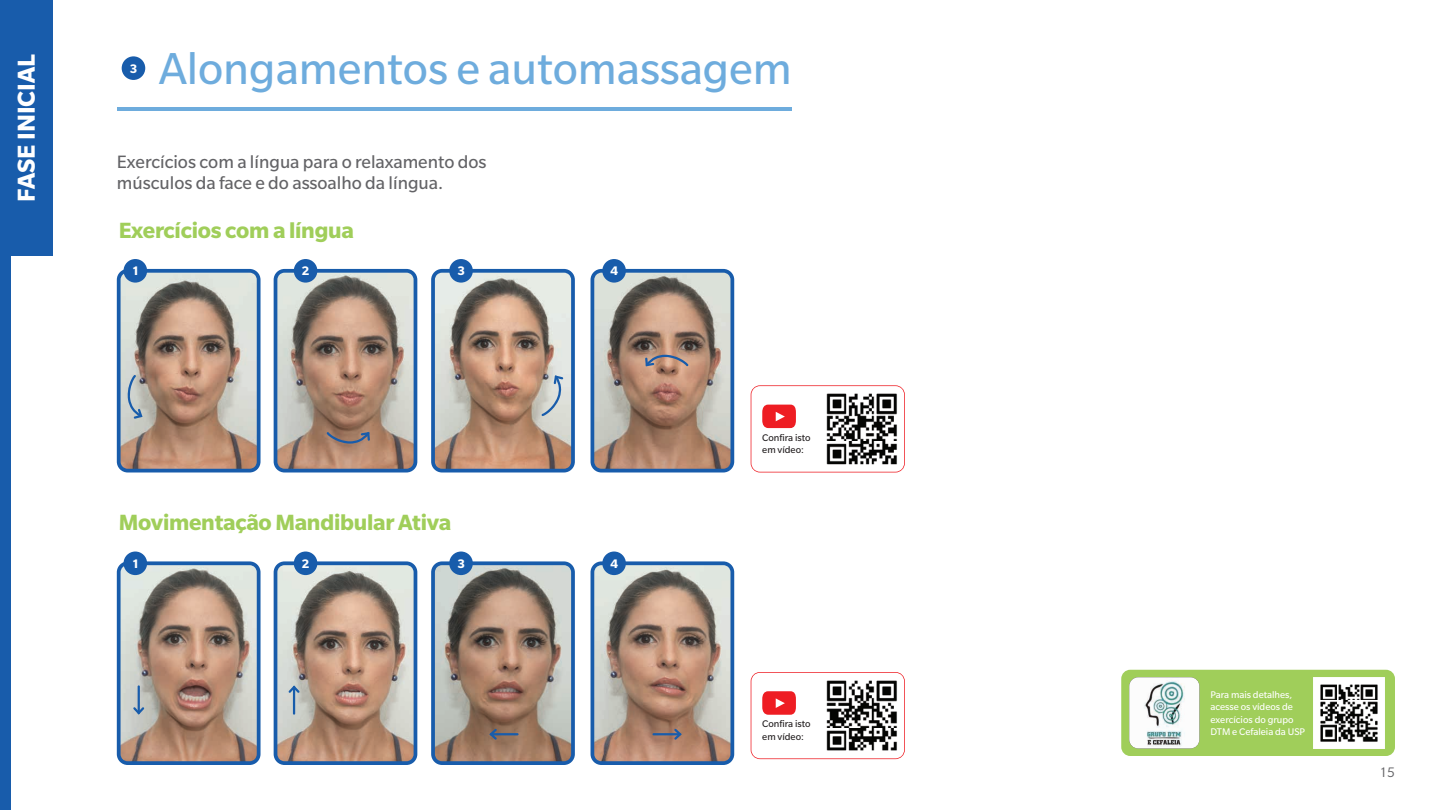
<style>
.page{position:relative;width:1440px;height:810px;background:#fff}
.page>*{position:absolute;margin:0;border:0;box-sizing:border-box;transform-origin:0 0}
.t1{font:48.75px "Slate Pro";color:#6eacdd}
.t2{font:700 26.62px "Slate Pro";color:#fff}
.t3{font:700 24px "Slate Pro";letter-spacing:-.01em;color:#a0ce5a}
.t4{font:19.5px/21px "Slate Pro";color:#636366}
.t5{font:15px "Slate Pro";color:#636366}
.t6{font:700 13.5px "Slate Pro";color:#fff}
.t7{font:10.5px/12.5px "Slate Pro";color:#fff}
.t8{font:10.5px/12.5px "Slate Pro";color:#231f20}
</style>
<div class="page">
<hr style="left:117px;top:107px;width:675px;height:4px;background:#6eacdd">
<div style="left:122px;top:56px;width:23px;height:24px;background:#185cab;border-radius:50%"></div>
<div style="left:0;top:0;width:10px;height:810px;background:#185cab"></div>
<div style="left:0;top:0;width:52px;height:256px;background:#185cab"></div>
<div style="left:124px;top:259px;width:23px;height:24px;background:#185cab;border-radius:50%"></div>
<div style="left:294px;top:259px;width:23px;height:24px;background:#185cab;border-radius:50%"></div>
<div style="left:449px;top:259px;width:24px;height:24px;background:#185cab;border-radius:50%"></div>
<div style="left:602px;top:259px;width:24px;height:24px;background:#185cab;border-radius:50%"></div>
<svg style="left:117px;top:269px;width:144px;height:203px;background:#a89b94"></svg>
<svg style="left:431px;top:269px;width:144px;height:203px;background:#ad9f97"></svg>
<svg style="left:274px;top:269px;width:143px;height:203px;background:#a3958e"></svg>
<svg style="left:591px;top:269px;width:143px;height:203px;background:#a1938b"></svg>
<div style="left:124px;top:552px;width:23px;height:23px;background:#185cab;border-radius:50%"></div>
<div style="left:294px;top:552px;width:23px;height:23px;background:#185cab;border-radius:50%"></div>
<div style="left:449px;top:552px;width:24px;height:23px;background:#185cab;border-radius:50%"></div>
<div style="left:602px;top:552px;width:24px;height:23px;background:#185cab;border-radius:50%"></div>
<svg style="left:117px;top:561px;width:144px;height:204px;background:#a69992"></svg>
<svg style="left:274px;top:561px;width:143px;height:204px;background:#a99b94"></svg>
<svg style="left:431px;top:561px;width:144px;height:204px;background:#978c86"></svg>
<svg style="left:591px;top:561px;width:143px;height:204px;background:#a69790"></svg>
<div style="left:1121px;top:670px;width:274px;height:86px;background:#a0ce5a;border-radius:9px"></div>
<img style="left:1313px;top:677px;width:72px;height:71px">
<img style="left:1129px;top:677px;width:70px;height:71px">
<svg style="left:751px;top:385px;width:154px;height:87px"></svg>
<svg style="left:751px;top:672px;width:154px;height:87px"></svg>
<h2 class="t2" style="left:12px;top:202px;width:149px;rotate:-90deg">FASE INICIAL</h2>
<p class="t6" style="left:130px;top:61px;width:9px">3</p>
<h1 class="t1" style="left:159px;top:43px;width:634px">Alongamentos e automassagem</h1>
<p class="t4" style="left:117px;top:151px;width:371px">Exercícios com a língua para o relaxamento dos músculos da face e do assoalho da língua.</p>
<p class="t3" style="left:119px;top:217px;width:237px">Exercícios com a língua</p>
<p class="t6" style="left:132px;top:263px;width:9px">1</p>
<p class="t6" style="left:302px;top:263px;width:9px">2</p>
<p class="t6" style="left:457px;top:263px;width:9px">3</p>
<p class="t6" style="left:610px;top:263px;width:9px">4</p>
<p class="t3" style="left:119px;top:509px;width:334px">Movimentação Mandibular Ativa</p>
<p class="t6" style="left:132px;top:556px;width:9px">1</p>
<p class="t6" style="left:302px;top:556px;width:9px">2</p>
<p class="t6" style="left:457px;top:556px;width:9px">3</p>
<p class="t6" style="left:610px;top:556px;width:9px">4</p>
<p class="t8" style="left:762px;top:431px;width:50px">Confira isto em vídeo:</p>
<p class="t8" style="left:762px;top:718px;width:50px">Confira isto em vídeo:</p>
<p class="t7" style="left:1210px;top:688px;width:96px">Para mais detalhes, acesse os vídeos de exercícios do grupo<br>DTM e Cefaleia da USP</p>
<p class="t5" style="left:1380px;top:764px;width:17px">15</p>
</div>
